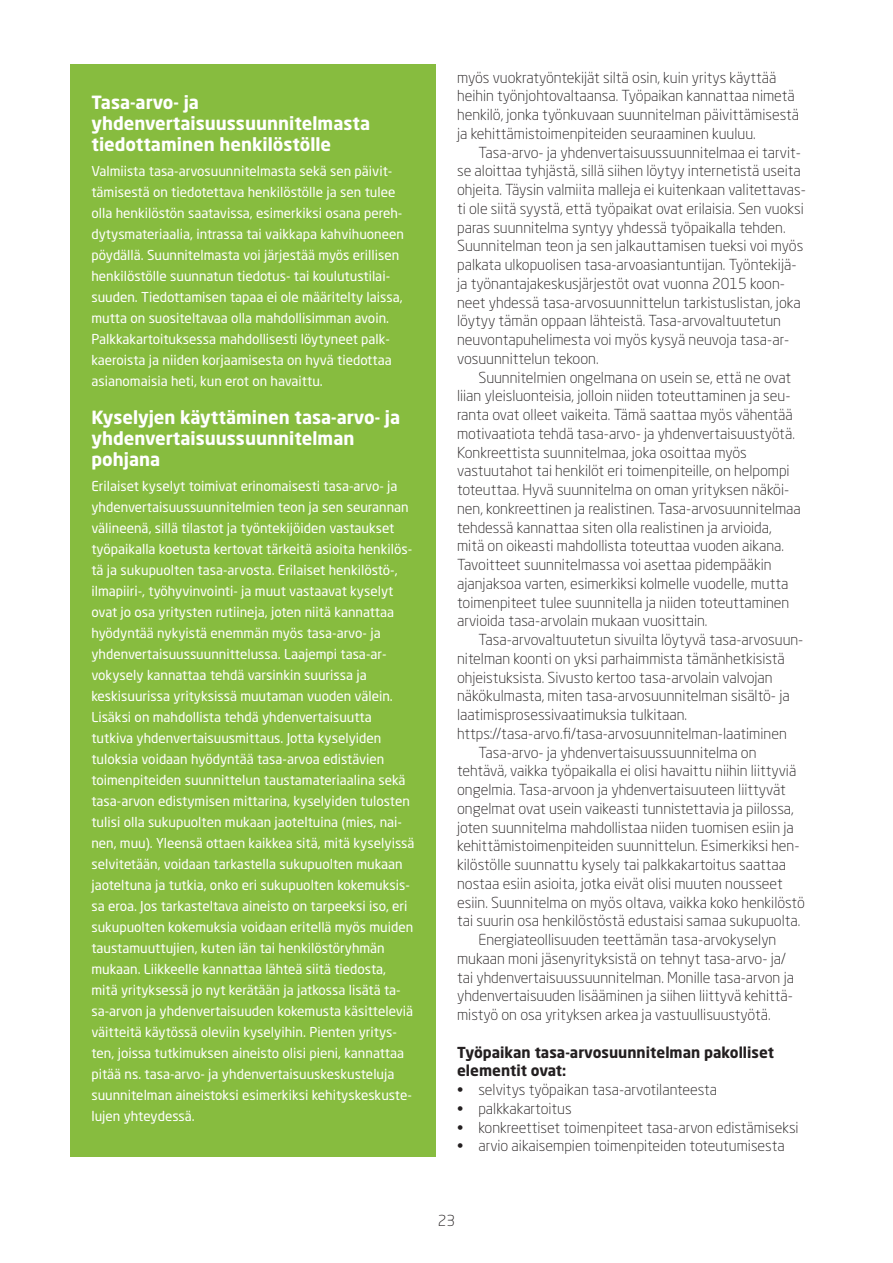
<style>
.page{position:relative;width:893px;height:1263px;background:#fff}
.page>*{position:absolute;margin:0;border:0;box-sizing:border-box;transform-origin:0 0}
.Laatikko-otsikko{font:700 18px/21px "Neo Sans W1 G";color:#fff}
.Sisennetty{font:300 15px/18.8px "Neo Sans W1 G";color:#231f20}
.Väliotsikko1{font:700 15px/18.8px "Neo Sans W1 G";color:#231f20}
.Laatikko{font:13.5px/21px "Neo Sans W1 G";color:#fff}
</style>
<div class="page">
<div style="left:70px;top:64px;width:366px;height:1093px;background:#87bc3f"></div>
<p class="Laatikko-otsikko" style="left:91px;top:91px;width:280px">Tasa-arvo- ja yhdenvertaisuussuunnitelmasta tiedottaminen henkilöstölle</p>
<p class="Laatikko" style="left:91px;top:160px;width:314px">Valmiista tasa-arvosuunnitelmasta sekä sen päivit&shy;tämisestä on tiedotettava henkilöstölle ja sen tulee olla henkilöstön saatavissa, esimerkiksi osana pereh&shy;dytysmateriaalia, intrassa tai vaikkapa kahvihuoneen pöydällä. Suunnitelmasta voi järjestää myös erillisen henkilöstölle suunnatun tiedotus- tai koulutustilai&shy;suuden. Tiedottamisen tapaa ei ole määritelty laissa, mutta on suositeltavaa olla mahdollisimman avoin.<br>Palkkakartoituksessa mahdollisesti löytyneet palk&shy;kaeroista ja niiden korjaamisesta on hyvä tiedottaa asianomaisia heti, kun erot on havaittu.</p>
<p class="Laatikko-otsikko" style="left:91px;top:406px;width:310px">Kyselyjen käyttäminen tasa-arvo- ja yhdenvertaisuussuunnitelman pohjana</p>
<p class="Laatikko" style="left:91px;top:475px;width:325px">Erilaiset kyselyt toimivat erinomaisesti tasa-arvo- ja yhdenvertaisuussuunnitelmien teon ja sen seurannan välineenä, sillä tilastot ja työntekijöiden vastaukset työpaikalla koetusta kertovat tärkeitä asioita henkilös&shy;tä ja sukupuolten tasa-arvosta. Erilaiset henkilöstö-, ilmapiiri-, työhyvinvointi- ja muut vastaavat kyselyt ovat jo osa yritysten rutiineja, joten niitä kannattaa hyödyntää nykyistä enemmän myös tasa-arvo- ja yhdenvertaisuussuunnittelussa. Laajempi tasa-ar&shy;vokysely kannattaa tehdä varsinkin suurissa ja keskisuurissa yrityksissä muutaman vuoden välein.<br>Lisäksi on mahdollista tehdä yhdenvertaisuutta tutkiva yhdenvertaisuusmittaus. Jotta kyselyiden tuloksia voidaan hyödyntää tasa-arvoa edistävien toimenpiteiden suunnittelun taustamateriaalina sekä tasa-arvon edistymisen mittarina, kyselyiden tulosten tulisi olla sukupuolten mukaan jaoteltuina (mies, nai&shy;nen, muu). Yleensä ottaen kaikkea sitä, mitä kyselyissä selvitetään, voidaan tarkastella sukupuolten mukaan jaoteltuna ja tutkia, onko eri sukupuolten kokemuksis&shy;sa eroa. Jos tarkasteltava aineisto on tarpeeksi iso, eri sukupuolten kokemuksia voidaan eritellä myös muiden taustamuuttujien, kuten iän tai henkilöstöryhmän mukaan. Liikkeelle kannattaa lähteä siitä tiedosta, mitä yrityksessä jo nyt kerätään ja jatkossa lisätä ta&shy;sa-arvon ja yhdenvertaisuuden kokemusta käsitteleviä väitteitä käytössä oleviin kyselyihin. Pienten yritys&shy;ten, joissa tutkimuksen aineisto olisi pieni, kannattaa pitää ns. tasa-arvo- ja yhdenvertaisuuskeskusteluja suunnitelman aineistoksi esimerkiksi kehityskeskuste&shy;lujen yhteydessä.</p>
<p class="Sisennetty" style="left:457px;top:67px;width:343px">myös vuokratyöntekijät siltä osin, kuin yritys käyttää heihin työnjohtovaltaansa. Työpaikan kannattaa nimetä henkilö, jonka työnkuvaan suunnitelman päivittämisestä ja kehittämistoimenpiteiden seuraaminen kuuluu.</p>
<p class="Sisennetty" style="left:457px;top:142px;width:350px;text-indent:21px">Tasa-arvo- ja yhdenvertaisuussuunnitelmaa ei tarvit&shy;se aloittaa tyhjästä, sillä siihen löytyy internetistä useita ohjeita. Täysin valmiita malleja ei kuitenkaan valitettavas&shy;ti ole siitä syystä, että työpaikat ovat erilaisia. Sen vuoksi paras suunnitelma syntyy yhdessä työpaikalla tehden.<br>Suunnitelman teon ja sen jalkauttamisen tueksi voi myös palkata ulkopuolisen tasa-arvoasiantuntijan. Työntekijä&shy;ja työnantajakeskusjärjestöt ovat vuonna 2015 koon&shy;neet yhdessä tasa-arvosuunnittelun tarkistuslistan, joka löytyy tämän oppaan lähteistä. Tasa-arvovaltuutetun neuvontapuhelimesta voi myös kysyä neuvoja tasa-ar&shy;vosuunnittelun tekoon.</p>
<p class="Sisennetty" style="left:457px;top:367px;width:345px;text-indent:21px">Suunnitelmien ongelmana on usein se, että ne ovat liian yleisluonteisia, jolloin niiden toteuttaminen ja seu&shy;ranta ovat olleet vaikeita. Tämä saattaa myös vähentää motivaatiota tehdä tasa-arvo- ja yhdenvertaisuustyötä.<br>Konkreettista suunnitelmaa, joka osoittaa myös vastuutahot tai henkilöt eri toimenpiteille, on helpompi toteuttaa. Hyvä suunnitelma on oman yrityksen näköi&shy;nen, konkreettinen ja realistinen. Tasa-arvosuunnitelmaa tehdessä kannattaa siten olla realistinen ja arvioida, mitä on oikeasti mahdollista toteuttaa vuoden aikana.<br>Tavoitteet suunnitelmassa voi asettaa pidempääkin ajanjaksoa varten, esimerkiksi kolmelle vuodelle, mutta toimenpiteet tulee suunnitella ja niiden toteuttaminen arvioida tasa-arvolain mukaan vuosittain.</p>
<p class="Sisennetty" style="left:457px;top:630px;width:348px;text-indent:21px">Tasa-arvovaltuutetun sivuilta löytyvä tasa-arvosuun&shy;nitelman koonti on yksi parhaimmista tämänhetkisistä ohjeistuksista. Sivusto kertoo tasa-arvolain valvojan näkökulmasta, miten tasa-arvosuunnitelman sisältö- ja laatimisprosessivaatimuksia tulkitaan. https://tasa-arvo.fi/tasa-arvosuunnitelman-laatiminen</p>
<p class="Sisennetty" style="left:457px;top:742px;width:349px;text-indent:21px">Tasa-arvo- ja yhdenvertaisuussuunnitelma on tehtävä, vaikka työpaikalla ei olisi havaittu niihin liittyviä ongelmia. Tasa-arvoon ja yhdenvertaisuuteen liittyvät ongelmat ovat usein vaikeasti tunnistettavia ja piilossa, joten suunnitelma mahdollistaa niiden tuomisen esiin ja kehittämistoimenpiteiden suunnittelun. Esimerkiksi hen&shy;kilöstölle suunnattu kysely tai palkkakartoitus saattaa nostaa esiin asioita, jotka eivät olisi muuten nousseet esiin. Suunnitelma on myös oltava, vaikka koko henkilöstö tai suurin osa henkilöstöstä edustaisi samaa sukupuolta.</p>
<p class="Sisennetty" style="left:457px;top:930px;width:338px;text-indent:21px">Energiateollisuuden teettämän tasa-arvokyselyn mukaan moni jäsenyrityksistä on tehnyt tasa-arvo- ja/ tai yhdenvertaisuussuunnitelman. Monille tasa-arvon ja yhdenvertaisuuden lisääminen ja siihen liittyvä kehittä&shy;mistyö on osa yrityksen arkea ja vastuullisuustyötä.</p>
<p class="Väliotsikko1" style="left:457px;top:1042px;width:318px">Työpaikan tasa-arvosuunnitelman pakolliset elementit ovat:</p>
<p class="Sisennetty" style="left:457px;top:1080px;width:262px">• selvitys työpaikan tasa-arvotilanteesta</p>
<p class="Sisennetty" style="left:457px;top:1099px;width:116px">• palkkakartoitus</p>
<p class="Sisennetty" style="left:457px;top:1117px;width:343px">• konkreettiset toimenpiteet tasa-arvon edistämiseksi</p>
<p class="Sisennetty" style="left:457px;top:1136px;width:329px">• arvio aikaisempien toimenpiteiden toteutumisesta</p>
<p class="Sisennetty" style="left:438px;top:1211px;width:19px">23</p>
</div>
